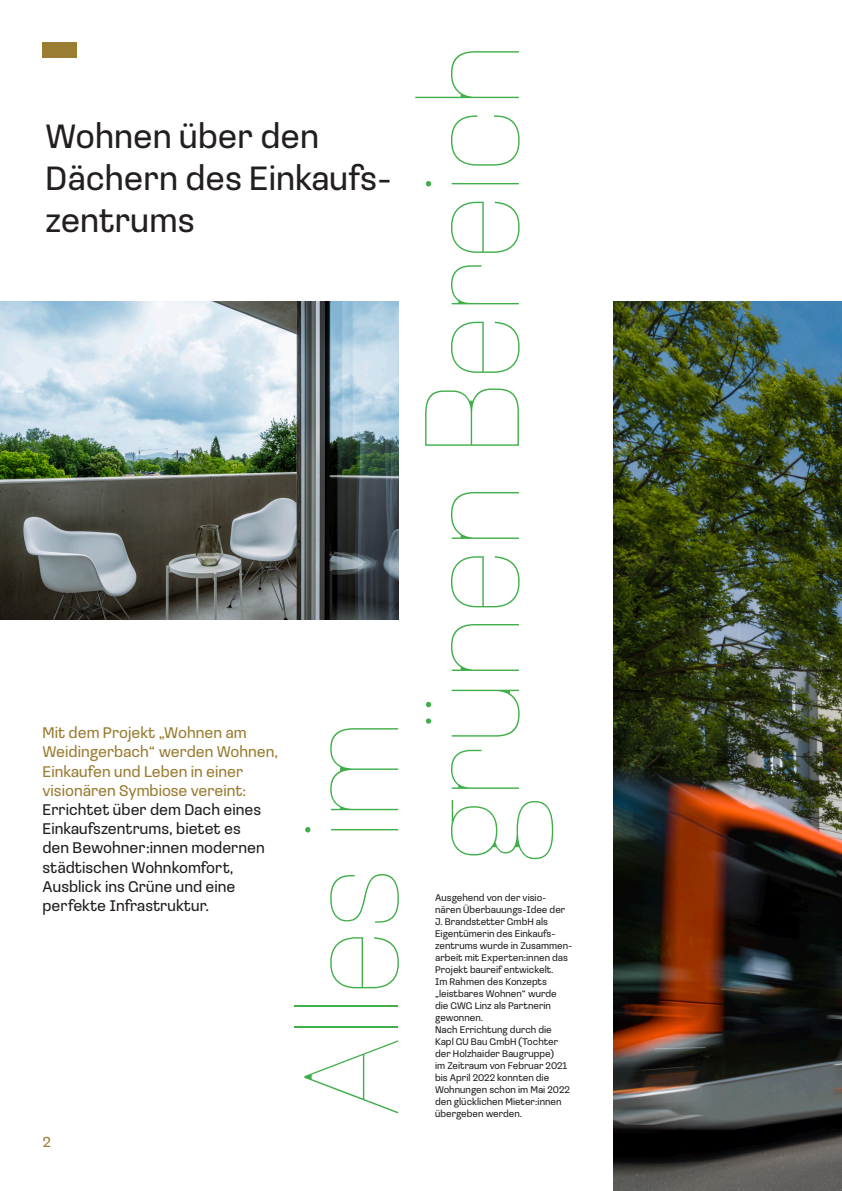
<style>
.page{position:relative;width:842px;height:1191px;background:#fff}
.page>*{position:absolute;margin:0;border:0;box-sizing:border-box;transform-origin:0 0}
.t1{font:100 140px "Loos Normal";color:#40ae49}
.t2{font:35px/42px "Loos Normal";color:#231f20}
.t3{font:16px/19.2px "Loos Normal";color:#231f20}
.t4{font:16px/19.2px "Loos Normal";color:#9a7d33}
.t5{font:15px "Loos Normal";color:#9a7d33}
.t6{font:10px/12px "Loos Normal";color:#231f20}
</style>
<div class="page">
<div style="left:43px;top:43px;width:34px;height:15px;background:#9a7d33"></div>
<img style="left:0;top:301px;width:398px;height:318px">
<img style="left:614px;top:301px;width:228px;height:890px">
<p class="t2" style="left:45px;top:113px;width:275px">Wohnen über den</p>
<p class="t2" style="left:45px;top:155px;width:348px">Dächern des Einkaufs&shy;zentrums</p>
<p class="t4" style="left:43px;top:722px;width:237px">Mit dem Projekt „Wohnen am<br>Weidingerbach“ werden Wohnen,<br>Einkaufen und Leben in einer</p>
<p class="t4" style="left:43px;top:780px;width:205px">visionären Symbiose vereint:</p>
<p class="t3" style="left:43px;top:799px;width:220px">Errichtet über dem Dach eines<br>Einkaufszentrums, bietet es</p>
<p class="t3" style="left:43px;top:837px;width:224px">den Bewohner:innen modernen städtischen Wohnkomfort,</p>
<p class="t3" style="left:43px;top:876px;width:194px">Ausblick ins Grüne und eine</p>
<p class="t3" style="left:43px;top:895px;width:168px">perfekte Infrastruktur.</p>
<h3 class="t5" style="left:43px;top:1131px;width:10px">2</h3>
<p class="t1" style="left:262px;top:1117px;width:399px;rotate:-90deg">Alles im</p>
<p class="t1" style="left:383px;top:863px;width:822px;rotate:-90deg">grünen Bereich</p>
<p class="t6" style="left:435px;top:891px;width:113px">Ausgehend von der visio-</p>
<p class="t6" style="left:435px;top:903px;width:132px">nären Überbauungs-Idee der</p>
<p class="t6" style="left:435px;top:915px;width:122px">J. Brandstetter GmbH als<br>Eigentümerin des Einkaufs-</p>
<p class="t6" style="left:435px;top:939px;width:139px">zentrums wurde in Zusammen&shy;arbeit mit Experten:innen das<br>Projekt baureif entwickelt.</p>
<p class="t6" style="left:435px;top:975px;width:113px">Im Rahmen des Konzepts</p>
<p class="t6" style="left:435px;top:987px;width:123px">„leistbares Wohnen“ wurde</p>
<p class="t6" style="left:435px;top:999px;width:117px">die GWG Linz als Partnerin</p>
<p class="t6" style="left:435px;top:1011px;width:50px">gewonnen.</p>
<p class="t6" style="left:435px;top:1023px;width:118px">Nach Errichtung durch die</p>
<p class="t6" style="left:435px;top:1035px;width:125px">Kapl GU Bau GmbH (Tochter</p>
<p class="t6" style="left:435px;top:1047px;width:120px">der Holzhaider Baugruppe)</p>
<p class="t6" style="left:435px;top:1059px;width:136px">im Zeitraum von Februar 2021 bis April 2022 konnten die<br>Wohnungen schon im Mai 2022 den glücklichen Mieter:innen übergeben werden.</p>
</div>
